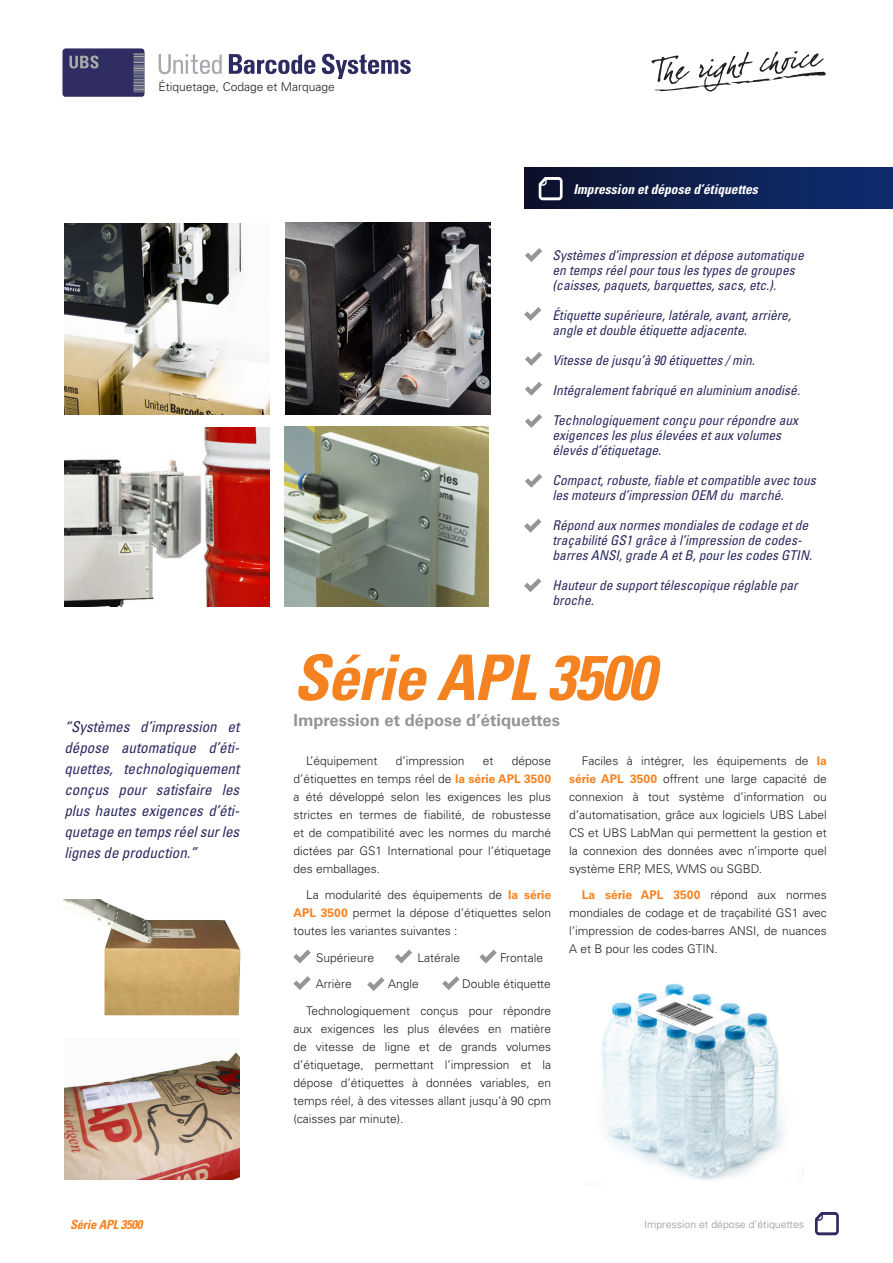
<style>
.page{position:relative;width:893px;height:1263px;background:#fff}
.page>*{position:absolute;margin:0;border:0;box-sizing:border-box;transform-origin:0 0}
.t1{font:italic 700 condensed 63px "Univers";letter-spacing:-.02em;color:#f58220}
.t2{font:700 16.5px "Univers";color:#939598}
.Quotes_Text{font:italic condensed 15px/21px "Univers";color:#2d2b60;text-align:justify}
.t3{font:italic condensed 13.5px/15px "Univers";color:#2d2b60}
.t4{font:italic 700 condensed 13.5px "Univers";color:#fff}
.t5{font:italic 700 condensed 12.6px "Univers";letter-spacing:-.02em;color:#f58220}
.text{font:300 12px/18px "Univers";color:#231f20;text-align:justify}
.t6{font:300 10.5px "Univers";color:#939598}
.s1{font-weight:700;color:#f58220}
</style>
<div class="page">
<svg style="left:815px;top:1212px;width:24px;height:23px"></svg>
<img style="left:65px;top:1052px;width:174px;height:127px">
<img style="left:64px;top:223px;width:205px;height:192px">
<img style="left:65px;top:427px;width:205px;height:179px">
<img style="left:286px;top:223px;width:204px;height:192px">
<img style="left:285px;top:427px;width:203px;height:179px">
<img style="left:601px;top:983px;width:183px;height:197px">
<img style="left:64px;top:899px;width:177px;height:117px">
<svg style="left:525px;top:248px;width:17px;height:14px"></svg>
<svg style="left:524px;top:307px;width:17px;height:14px"></svg>
<svg style="left:525px;top:382px;width:17px;height:14px"></svg>
<svg style="left:525px;top:414px;width:17px;height:14px"></svg>
<svg style="left:524px;top:519px;width:17px;height:14px"></svg>
<svg style="left:525px;top:474px;width:17px;height:14px"></svg>
<svg style="left:525px;top:352px;width:17px;height:14px"></svg>
<div style="left:525px;top:168px;width:368px;height:40px;background:linear-gradient(to right,#10132d,#0d2e73)"></div>
<svg style="left:539px;top:177px;width:24px;height:23px"></svg>
<svg style="left:293px;top:949px;width:18px;height:14px"></svg>
<svg style="left:395px;top:949px;width:17px;height:14px"></svg>
<svg style="left:479px;top:949px;width:18px;height:14px"></svg>
<svg style="left:293px;top:976px;width:18px;height:14px"></svg>
<svg style="left:367px;top:977px;width:17px;height:14px"></svg>
<svg style="left:442px;top:976px;width:18px;height:14px"></svg>
<svg style="left:524px;top:578px;width:17px;height:14px"></svg>
<svg style="left:322px;top:54px;width:89px;height:25px"></svg>
<svg style="left:229px;top:54px;width:86px;height:21px"></svg>
<svg style="left:159px;top:54px;width:63px;height:21px"></svg>
<svg style="left:63px;top:49px;width:81px;height:48px;background:#3d3b6a"></svg>
<svg style="left:651px;top:51px;width:175px;height:41px"></svg>
<p class="text" style="left:158px;top:78px;width:178px">Étiquetage, Codage et Marquage</p>
<p class="t4" style="left:573px;top:181px;width:186px">Impression et dépose d’étiquettes</p>
<p class="t3" style="left:553px;top:247px;width:253px">Systèmes d’impression et dépose automatique en temps réel pour tous les types de groupes (caisses, paquets, barquettes, sacs, etc.).</p>
<p class="t3" style="left:553px;top:307px;width:240px">Étiquette supérieure, latérale, avant, arrière, angle et double étiquette adjacente.</p>
<p class="t3" style="left:553px;top:352px;width:204px">Vitesse de jusqu’à 90 étiquettes / min.</p>
<p class="t3" style="left:553px;top:382px;width:249px">Intégralement fabriqué en aluminium anodisé.</p>
<p class="t3" style="left:553px;top:412px;width:247px">Technologiquement conçu pour répondre aux exigences les plus élevées et aux volumes élevés d’étiquetage.</p>
<p class="t3" style="left:553px;top:472px;width:265px">Compact, robuste, fiable et compatible avec tous les moteurs d’impression OEM du marché.</p>
<p class="t3" style="left:553px;top:517px;width:261px">Répond aux normes mondiales de codage et de traçabilité GS1 grâce à l’impression de codes&shy;barres ANSI, grade A et B, pour les codes GTIN.</p>
<p class="t3" style="left:553px;top:577px;width:247px">Hauteur de support télescopique réglable par broche.</p>
<p class="Quotes_Text" style="left:64px;top:716px;width:176px">“Systèmes d’impression et dépose automatique d’éti&shy;quettes, technologiquement conçus pour satisfaire les plus hautes exigences d’éti&shy;quetage en temps réel sur les lignes de production.”</p>
<p class="t1" style="left:293px;top:639px;width:363px">Série APL 3500</p>
<p class="t2" style="left:293px;top:710px;width:268px">Impression et dépose d’étiquettes</p>
<p class="text" style="left:293px;top:751px;width:259px;text-indent:218px">dépose d’étiquettes en temps réel de <span class="s1">la série APL 3500 </span>a été développé selon les exigences les plus strictes en termes de fiabilité, de robustesse et de compatibilité avec les normes du marché dictées par GS1 International pour l’étiquetage des emballages.</p>
<p class="text" style="left:293px;top:886px;width:259px;text-indent:13px">La modularité des équipements de <span class="s1">la série APL 3500</span> permet la dépose d’étiquettes selon toutes les variantes suivantes :</p>
<p class="text" style="left:316px;top:948px;width:60px">Supérieure</p>
<p class="text" style="left:418px;top:948px;width:44px">Latérale</p>
<p class="text" style="left:500px;top:948px;width:44px">Frontale</p>
<p class="text" style="left:316px;top:975px;width:37px">Arrière</p>
<p class="text" style="left:388px;top:975px;width:32px">Angle</p>
<p class="text" style="left:462px;top:975px;width:90px">Double étiquette</p>
<p class="text" style="left:293px;top:1001px;width:259px;text-indent:13px">Technologiquement conçus pour répondre aux exigences les plus élevées en matière de vitesse de ligne et de grands volumes d’étiquetage, permettant l’impression et la dépose d’étiquettes à données variables, en temps réel, à des vitesses allant jusqu’à 90 cpm (caisses par minute).</p>
<p class="text" style="left:306px;top:751px;width:73px">L’équipement</p>
<p class="text" style="left:396px;top:751px;width:70px">d’impression</p>
<p class="text" style="left:483px;top:751px;width:12px">et</p>
<p class="text" style="left:569px;top:751px;width:259px;text-indent:13px">Faciles à intégrer, les équipements de <span class="s1">la série APL 3500</span> offrent une large capacité de connexion à tout système d’information ou d’automatisation, grâce aux logiciels UBS Label CS et UBS LabMan qui permettent la gestion et la connexion des données avec n’importe quel système ERP, MES, WMS ou SGBD.</p>
<p class="text" style="left:569px;top:886px;width:259px;text-indent:13px"><span class="s1">La série APL 3500</span> répond aux normes mondiales de codage et de traçabilité GS1 avec l’impression de codes-barres ANSI, de nuances A et B pour les codes GTIN.</p>
<p class="t5" style="left:70px;top:1216px;width:74px">Série APL 3500</p>
<p class="t6" style="left:644px;top:1218px;width:161px">Impression et dépose d’étiquettes</p>
</div>
